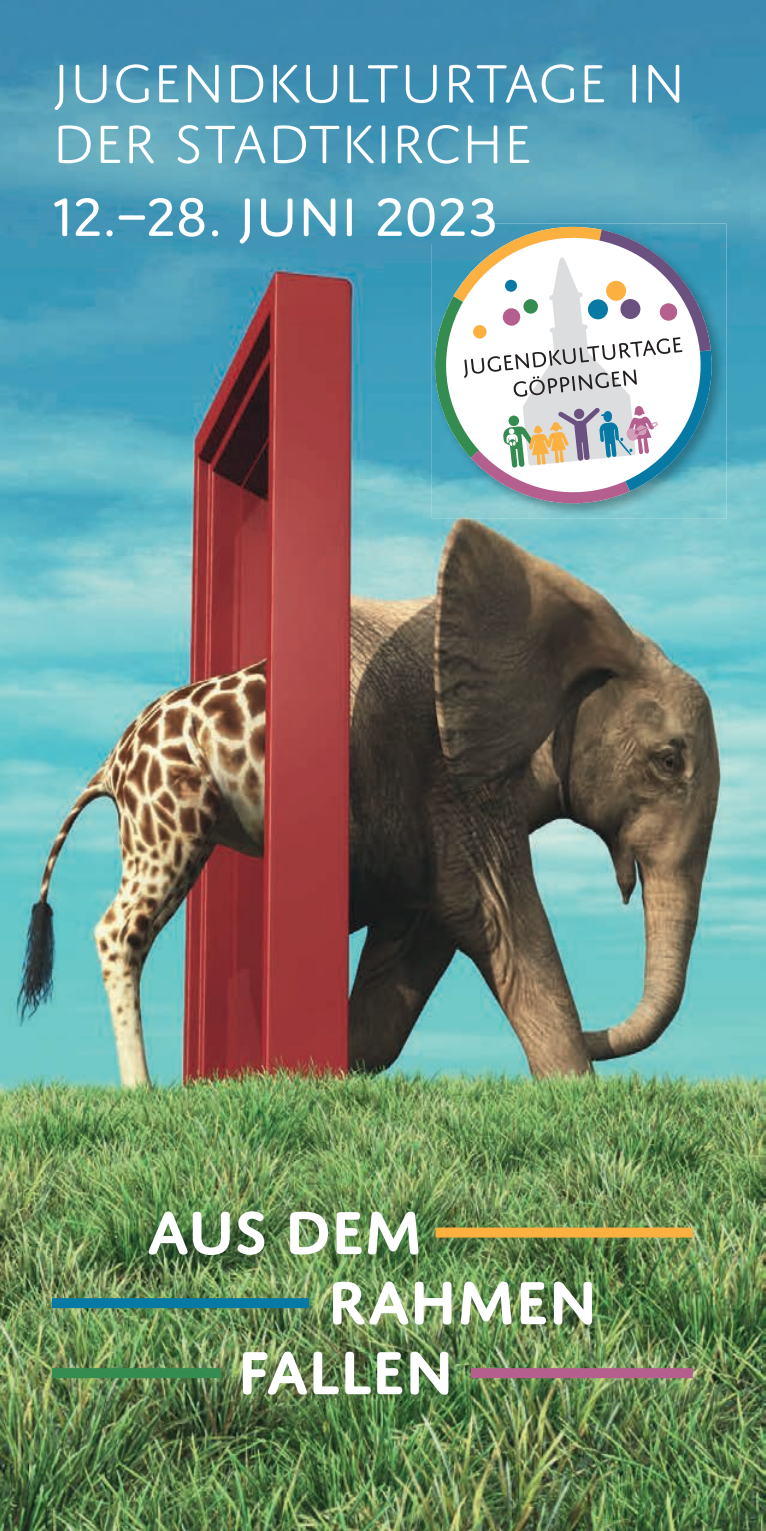
<style>
.page{position:relative;width:766px;height:1531px;background:#fff}
.page>*{position:absolute;margin:0;border:0;box-sizing:border-box;transform-origin:0 0}
.t1{font:600 65px "Domus Titling";letter-spacing:-.015em;color:#fff}
.t2{font:300 57.5px/60.5px "Domus Titling";letter-spacing:-.015em;color:#fff}
.t3{font:57.5px "Domus Titling";letter-spacing:-.02em;color:#fff}
</style>
<div class="page">
<img style="left:0;top:0;width:765px;height:1531px">
<div style="left:435px;top:1227px;width:257px;height:10px;background:#fbb03f"></div>
<div style="left:52px;top:1298px;width:257px;height:10px;background:#0679a5"></div>
<div style="left:471px;top:1368px;width:221px;height:10px;background:#b55f8e"></div>
<div style="left:52px;top:1368px;width:169px;height:10px;background:#358c50"></div>
<img style="left:431px;top:224px;width:295px;height:294px">
<svg style="left:423px;top:215px;width:300px;height:300px;background:#57aabf"></svg>
<svg style="left:428px;top:226px;width:287px;height:283px"></svg>
<p class="t2" style="left:52px;top:52px;width:635px">JUGENDKULTURTAGE IN<br>DER STADTKIRCHE</p>
<p class="t3" style="left:52px;top:185px;width:448px">12.–28. JuNi 2023</p>
<p class="t1" style="left:147px;top:1194px;width:277px">AUS DEM</p>
<p class="t1" style="left:327px;top:1264px;width:272px">RAHMEN</p>
<p class="t1" style="left:237px;top:1334px;width:219px">FALLEN</p>
</div>
